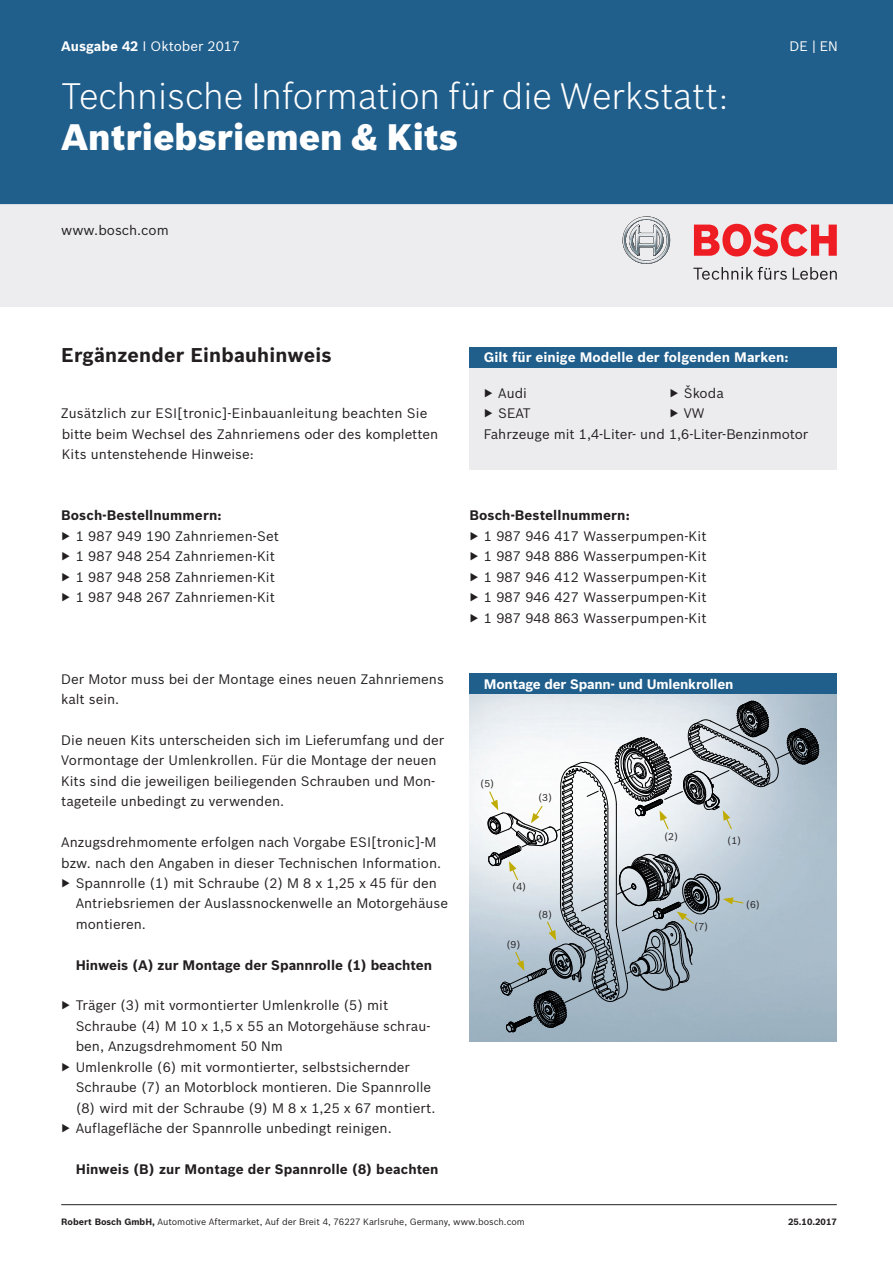
<style>
.page{position:relative;width:893px;height:1263px;background:#fff}
.page>*{position:absolute;margin:0;border:0;box-sizing:border-box;transform-origin:0 0}
.t1{font:300 36px "Bosch Sans";color:#fff}
.t2{font:900 36px "Bosch Sans";color:#fff}
.t3{font:700 19.5px "Bosch Sans";letter-spacing:.01em;color:#231f20}
.t4{font:13.5px/20.4px "Bosch Sans";color:#231f20}
.t5{font:700 13.5px "Bosch Sans";letter-spacing:.01em;color:#231f20}
.t6{font:700 13.5px "Bosch Sans";color:#fff}
.t7{font:13.5px "Bosch Sans";color:#fff}
.t8{font:9.75px "Bosch Sans";color:#231f20}
.t9{font:9px "Bosch Sans";color:#231f20}
.t10{font:700 9px "Bosch Sans";color:#231f20}
.s1{font-weight:700}
</style>
<div class="page">
<img style="left:469px;top:694px;width:368px;height:347px">
<div style="left:469px;top:347px;width:368px;height:122px;background:#ececee"></div>
<div style="left:469px;top:347px;width:368px;height:20px;background:#205e8b"></div>
<hr style="left:61px;top:1204px;width:776px;height:1px;background:#231f20">
<div style="left:0;top:0;width:893px;height:204px;background:#205e8b"></div>
<div style="left:0;top:204px;width:893px;height:102px;background:#ececee"></div>
<svg style="left:622px;top:216px;width:48px;height:48px"></svg>
<svg style="left:693px;top:267px;width:94px;height:13px"></svg>
<svg style="left:793px;top:267px;width:44px;height:13px"></svg>
<svg style="left:694px;top:224px;width:143px;height:32px"></svg>
<div style="left:469px;top:674px;width:368px;height:20px;background:#205e8b"></div>
<svg style="left:487px;top:701px;width:332px;height:332px;background:#b0bac1"></svg>
<p class="t7" style="left:61px;top:36px;width:180px"><span class="s1">Ausgabe 42</span> I Oktober 2017</p>
<h1 class="t1" style="left:61px;top:71px;width:669px">Technische Information für die Werkstatt:</h1>
<h1 class="t2" style="left:61px;top:109px;width:399px">Antriebsriemen &amp; Kits</h1>
<p class="t4" style="left:61px;top:219px;width:109px">www.bosch.com</p>
<p class="t7" style="left:790px;top:36px;width:50px">DE | EN</p>
<h2 class="t3" style="left:61px;top:340px;width:272px">Ergänzender Einbauhinweis</h2>
<p class="t4" style="left:61px;top:402px;width:379px">Zusätzlich zur ESI[tronic]-Einbauanleitung beachten Sie bitte beim Wechsel des Zahnriemens oder des kompletten<br>Kits untenstehende Hinweise:</p>
<p class="t5" style="left:61px;top:505px;width:162px">Bosch-Bestellnummern:</p>
<p class="t4" style="left:61px;top:525px;width:219px">▶ 1 987 949 190 Zahnriemen-Set ▶ 1 987 948 254 Zahnriemen-Kit ▶ 1 987 948 258 Zahnriemen-Kit ▶ 1 987 948 267 Zahnriemen-Kit</p>
<p class="t4" style="left:61px;top:668px;width:384px">Der Motor muss bei der Montage eines neuen Zahnriemens kalt sein.</p>
<p class="t4" style="left:61px;top:729px;width:385px">Die neuen Kits unterscheiden sich im Lieferumfang und der Vormontage der Umlenkrollen. Für die Montage der neuen Kits sind die jeweiligen beiliegenden Schrauben und Mon&shy;tageteile unbedingt zu verwenden.</p>
<p class="t4" style="left:61px;top:831px;width:377px">Anzugsdrehmomente erfolgen nach Vorgabe ESI[tronic]-M</p>
<p class="t4" style="left:61px;top:851px;width:382px">bzw. nach den Angaben in dieser Technischen Information.</p>
<p class="t4" style="left:61px;top:872px;width:377px">▶ Spannrolle (1) mit Schraube (2) M 8 x 1,25 x 45 für den</p>
<p class="t4" style="left:76px;top:892px;width:374px">Antriebsriemen der Auslassnockenwelle an Motorgehäuse</p>
<p class="t4" style="left:76px;top:913px;width:72px">montieren.</p>
<p class="t5" style="left:76px;top:954px;width:358px">Hinweis (A) zur Montage der Spannrolle (1) beachten</p>
<p class="t4" style="left:61px;top:994px;width:328px">▶ Träger (3) mit vormontierter Umlenkrolle (5) mit</p>
<p class="t4" style="left:76px;top:1015px;width:356px">Schraube (4) M 10 x 1,5 x 55 an Motorgehäuse schrau-</p>
<p class="t4" style="left:76px;top:1035px;width:209px">ben, Anzugsdrehmoment 50 Nm</p>
<p class="t4" style="left:61px;top:1056px;width:350px">▶ Umlenkrolle (6) mit vormontierter, selbstsichernder</p>
<p class="t4" style="left:76px;top:1076px;width:357px">Schraube (7) an Motorblock montieren. Die Spannrolle</p>
<p class="t4" style="left:76px;top:1096px;width:361px">(8) wird mit der Schraube (9) M 8 x 1,25 x 67 montiert.</p>
<p class="t4" style="left:61px;top:1117px;width:332px">▶ Auflagefläche der Spannrolle unbedingt reinigen.</p>
<p class="t5" style="left:76px;top:1159px;width:364px">Hinweis (B) zur Montage der Spannrolle (8) beachten</p>
<p class="t6" style="left:484px;top:347px;width:306px">Gilt für einige Modelle der folgenden Marken:</p>
<p class="t4" style="left:484px;top:382px;width:48px">▶ Audi ▶ SEAT</p>
<p class="t4" style="left:669px;top:382px;width:56px">▶ Škoda ▶ VW</p>
<p class="t4" style="left:484px;top:423px;width:326px">Fahrzeuge mit 1,4-Liter- und 1,6-Liter-Benzinmotor</p>
<p class="t5" style="left:469px;top:505px;width:162px">Bosch-Bestellnummern:</p>
<p class="t4" style="left:469px;top:525px;width:239px;text-align:justify">▶ 1 987 946 417 Wasserpumpen-Kit ▶ 1 987 948 886 Wasserpumpen-Kit ▶ 1 987 946 412 Wasserpumpen-Kit ▶ 1 987 946 427 Wasserpumpen-Kit ▶ 1 987 948 863 Wasserpumpen-Kit</p>
<p class="t6" style="left:484px;top:674px;width:251px">Montage der Spann- und Umlenkrollen</p>
<p class="t8" style="left:480px;top:776px;width:16px">(5)</p>
<p class="t8" style="left:538px;top:790px;width:16px">(3)</p>
<p class="t8" style="left:512px;top:879px;width:16px">(4)</p>
<p class="t8" style="left:506px;top:937px;width:16px">(9)</p>
<p class="t8" style="left:538px;top:907px;width:16px">(8)</p>
<p class="t8" style="left:664px;top:829px;width:16px">(2)</p>
<p class="t8" style="left:727px;top:833px;width:16px">(1)</p>
<p class="t8" style="left:694px;top:919px;width:16px">(7)</p>
<p class="t8" style="left:746px;top:897px;width:16px">(6)</p>
<p class="t9" style="left:61px;top:1215px;width:465px"><span class="s1">Robert Bosch GmbH,</span> Automotive Aftermarket, Auf der Breit 4, 76227 Karlsruhe, Germany, www.bosch.com</p>
<p class="t10" style="left:788px;top:1215px;width:50px">25.10.2017</p>
</div>
